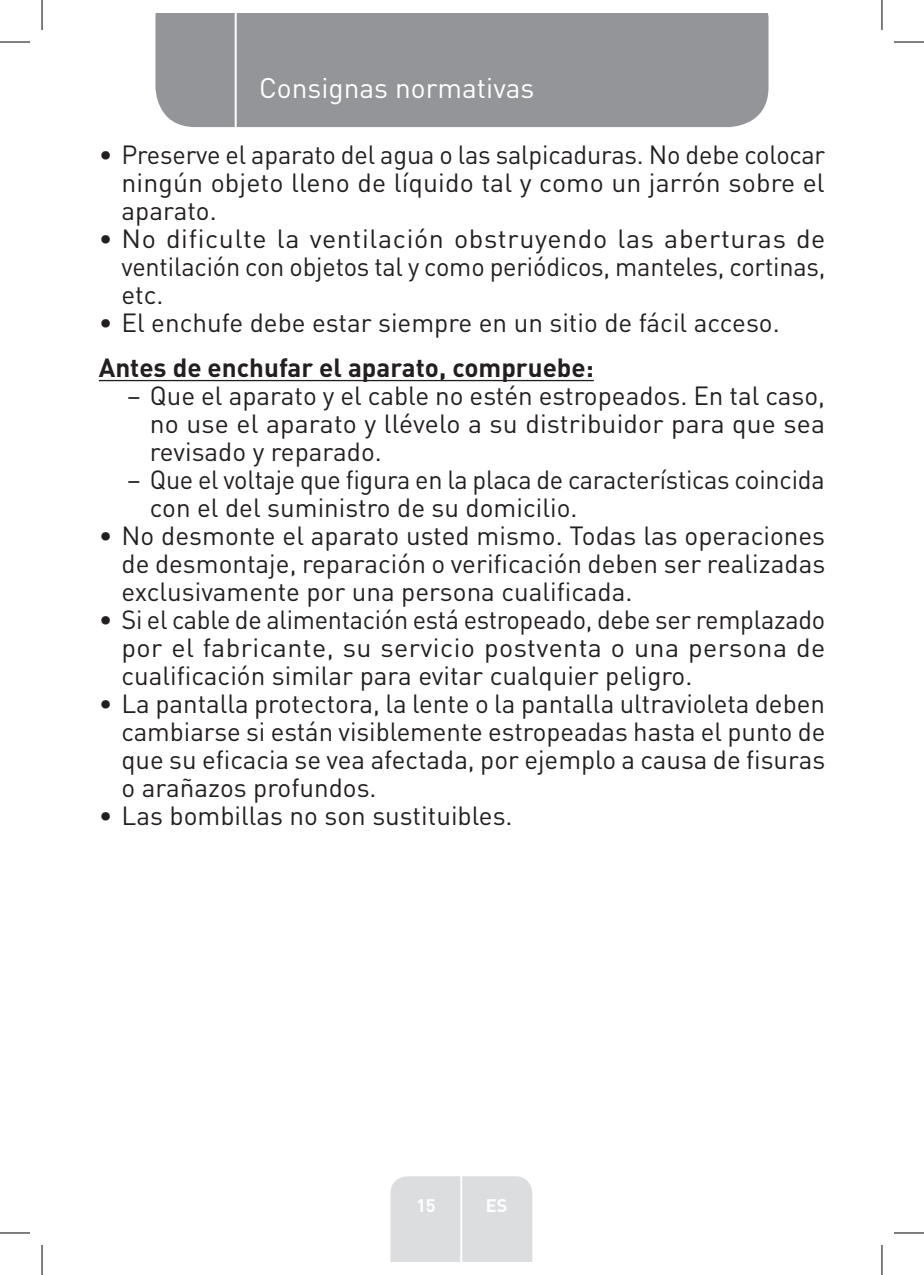
<style>
.page{position:relative;width:924px;height:1275px;background:#fff}
.page>*{position:absolute;margin:0;border:0;box-sizing:border-box;transform-origin:0 0}
.t1{font:28px "DIN Pro";color:#fff}
.t2{font:26px/28px "DIN Pro";color:#231f20;text-align:justify}
.Large_Text__3_2_mm{font:700 26px "DIN Pro";color:#231f20}
.t3{font:700 18px "DIN Pro";color:#fff}
</style>
<div class="page">
<div style="left:155px;top:14px;width:613px;height:113px;background:#939598"></div>
<div style="left:390px;top:1176px;width:142px;height:85px;background:#dcdddf"></div>
<hr style="left:460px;top:1153px;width:2px;height:108px;background:#fff">
<hr style="left:234px;top:14px;width:2px;height:116px;background:#fff">
<hr style="left:99px;top:380px;width:494px;height:1px;background:#231f20">
<hr style="left:0;top:42px;width:30px;height:1px;background:#000">
<hr style="left:893px;top:42px;width:30px;height:1px;background:#000">
<hr style="left:0;top:1232px;width:30px;height:1px;background:#000">
<hr style="left:893px;top:1232px;width:30px;height:1px;background:#000">
<hr style="left:42px;top:0;width:1px;height:30px;background:#000">
<hr style="left:42px;top:1245px;width:1px;height:30px;background:#000">
<hr style="left:881px;top:0;width:1px;height:30px;background:#000">
<hr style="left:881px;top:1245px;width:1px;height:30px;background:#000">
<p class="t1" style="left:259px;top:69px;width:277px">Consignas normativas</p>
<p class="t2" style="left:121px;top:139px;width:705px;text-indent:-23px">• Preserve el aparato del agua o las salpicaduras. No debe colocar ningún objeto lleno de líquido tal y como un jarrón sobre el aparato.</p>
<p class="t2" style="left:121px;top:223px;width:705px;text-indent:-23px">• No dificulte la ventilación obstruyendo las aberturas de ventilación con objetos tal y como periódicos, manteles, cortinas, etc.</p>
<p class="t2" style="left:99px;top:307px;width:682px">• El enchufe debe estar siempre en un sitio de fácil acceso.</p>
<p class="Large_Text__3_2_mm" style="left:99px;top:350px;width:496px">Antes de enchufar el aparato, compruebe:</p>
<p class="t2" style="left:150px;top:380px;width:676px;text-indent:-23px">– Que el aparato y el cable no estén estropeados. En tal caso, no use el aparato y llévelo a su distribuidor para que sea revisado y reparado.</p>
<p class="t2" style="left:150px;top:464px;width:676px;text-indent:-23px">– Que el voltaje que figura en la placa de características coincida con el del suministro de su domicilio.</p>
<p class="t2" style="left:121px;top:520px;width:705px;text-indent:-23px">• No desmonte el aparato usted mismo. Todas las operaciones de desmontaje, reparación o verificación deben ser realizadas exclusivamente por una persona cualificada.</p>
<p class="t2" style="left:121px;top:604px;width:705px;text-indent:-23px">• Si el cable de alimentación está estropeado, debe ser remplazado por el fabricante, su servicio postventa o una persona de cualificación similar para evitar cualquier peligro.</p>
<p class="t2" style="left:121px;top:688px;width:705px;text-indent:-23px">• La pantalla protectora, la lente o la pantalla ultravioleta deben cambiarse si están visiblemente estropeadas hasta el punto de que su eficacia se vea afectada, por ejemplo a causa de fisuras o arañazos profundos.</p>
<p class="t2" style="left:99px;top:800px;width:415px">• Las bombillas no son sustituibles.</p>
<p class="t3" style="left:416px;top:1192px;width:21px">15</p>
<p class="t3" style="left:485px;top:1192px;width:23px">ES</p>
</div>
